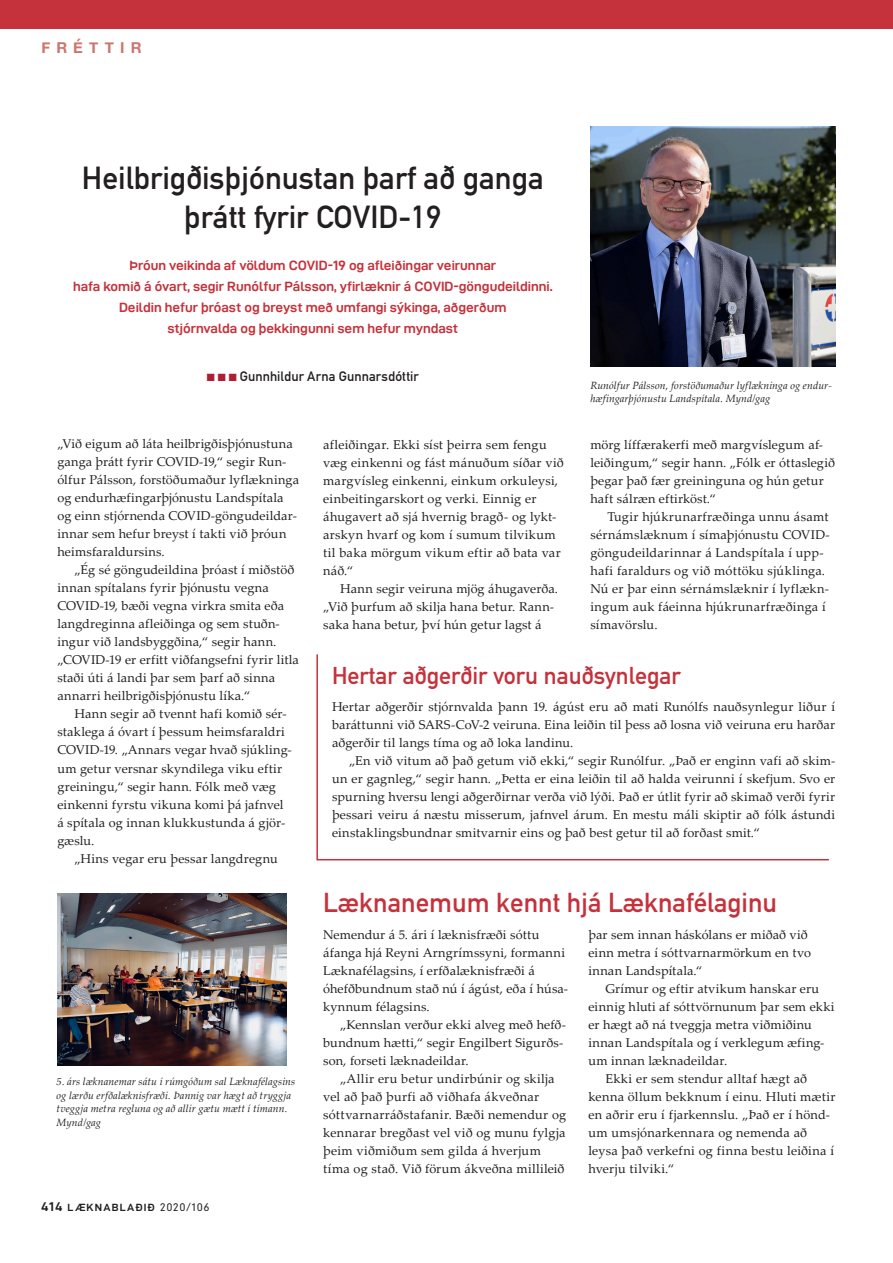
<style>
.page{position:relative;width:893px;height:1263px;background:#fff}
.page>*{position:absolute;margin:0;border:0;box-sizing:border-box;transform-origin:0 0}
.t1{font:31.5px/39px "DIN Mittelschrift";color:#231f20;text-align:center}
.t2{font:27px "DIN Mittelschrift";color:#c5323b}
.t3{font:24px "DIN Mittelschrift";color:#c5323b}
.t4{font:700 15px "Helvetica Neue";letter-spacing:.41em;color:#ca766c}
.t5{font:13.5px/21px "D DIN Exp Bold";color:#c5323b;text-align:center}
.t6{font:700 13.5px "DIN Alternate";letter-spacing:.01em;color:#231f20}
.t7{font:12.75px/18px "Palatino Linotype";letter-spacing:.015em;color:#231f20}
.t8{font:12.75px "Palatino Linotype";letter-spacing:.035em;color:#231f20}
.t9{font:italic 10.5px/13.5px "Palatino Linotype";letter-spacing:.01em;color:#231f20}
.t10{font:10.5px "D DIN Exp Bold";letter-spacing:.11em;color:#231f20}
.s1{color:#af1e34}
.s2{font-size:12.75px}
.s3{font-family:"DIN Neuzeit Grotesk";font-weight:300}
</style>
<div class="page">
<div style="left:0;top:0;width:893px;height:28px;background:#c5323b"></div>
<img style="left:590px;top:126px;width:245px;height:241px">
<img style="left:57px;top:894px;width:230px;height:172px">
<svg style="left:316px;top:654px;width:513px;height:207px"></svg>
<p class="t4" style="left:41px;top:36px;width:102px">FRÉTTIR</p>
<h1 class="t1" style="left:82px;top:158px;width:463px">Heilbrigðisþjónustan þarf að ganga þrátt fyrir COVID-19</h1>
<p class="t5" style="left:73px;top:254px;width:481px">Þróun veikinda af völdum COVID-19 og afleiðingar veirunnar<br>hafa komið á óvart, segir Runólfur Pálsson, yfirlæknir á COVID-göngudeildinni.<br>Deildin hefur þróast og breyst með umfangi sýkinga, aðgerðum<br>stjórnvalda og þekkingunni sem hefur myndast</p>
<p class="t6" style="left:207px;top:365px;width:213px"><span class="s1">■</span> <span class="s1">■</span> <span class="s1">■</span> Gunnhildur Arna Gunnarsdóttir</p>
<p class="t9" style="left:590px;top:378px;width:243px">Runólfur Pálsson, forstöðumaður lyflækninga og endur&shy;hæfingarþjónustu Landspítala. Mynd/gag</p>
<p class="t7" style="left:57px;top:435px;width:243px">„Við eigum að láta heilbrigðisþjónustuna ganga þrátt fyrir COVID-19,“ segir Run&shy;ólfur Pálsson, forstöðumaður lyflækninga og endurhæfingarþjónustu Landspítala og einn stjórnenda COVID-göngudeildar&shy;innar sem hefur breyst í takti við þróun heimsfaraldursins.</p>
<p class="t7" style="left:57px;top:561px;width:243px;text-indent:17px">„Ég sé göngudeildina þróast í miðstöð innan spítalans fyrir þjónustu vegna COVID-19, bæði vegna virkra smita eða langdreginna afleiðinga og sem stuðn&shy;ingur við landsbyggðina,“ segir hann. „COVID-19 er erfitt viðfangsefni fyrir litla staði úti á landi þar sem þarf að sinna annarri heilbrigðisþjónustu líka.“</p>
<p class="t7" style="left:57px;top:705px;width:236px;text-indent:17px">Hann segir að tvennt hafi komið sér&shy;staklega á óvart í þessum heimsfaraldri COVID-19. „Annars vegar hvað sjúkling&shy;um getur versnar skyndilega viku eftir greiningu,“ segir hann. Fólk með væg einkenni fyrstu vikuna komi þá jafnvel á spítala og innan klukkustunda á gjör&shy;gæslu.</p>
<p class="t7" style="left:74px;top:849px;width:205px">„Hins vegar eru þessar langdregnu</p>
<p class="t9" style="left:57px;top:1074px;width:240px">5. árs læknanemar sátu í rúmgóðum sal Læknafélagsins og lærðu erfðalæknisfræði. Þannig var hægt að tryggja tveggja metra regluna og að allir gætu mætt í tímann.<br>Mynd/gag</p>
<p class="t10" style="left:41px;top:1202px;width:170px"><span class="s2">414</span> LÆKNABLAÐIÐ <span class="s3">2020/106</span></p>
<p class="t7" style="left:323px;top:435px;width:242px">afleiðingar. Ekki síst þeirra sem fengu væg einkenni og fást mánuðum síðar við margvísleg einkenni, einkum orkuleysi, einbeitingarskort og verki. Einnig er áhugavert að sjá hvernig bragð- og lykt&shy;arskyn hvarf og kom í sumum tilvikum til baka mörgum vikum eftir að bata var náð.“</p>
<p class="t7" style="left:323px;top:579px;width:237px;text-indent:17px">Hann segir veiruna mjög áhugaverða. „Við þurfum að skilja hana betur. Rann&shy;saka hana betur, því hún getur lagst á</p>
<p class="t7" style="left:590px;top:435px;width:246px">mörg líffærakerfi með margvíslegum af&shy;leiðingum,“ segir hann. „Fólk er óttaslegið þegar það fær greininguna og hún getur haft sálræn eftirköst.“</p>
<p class="t7" style="left:590px;top:507px;width:240px;text-indent:17px">Tugir hjúkrunarfræðinga unnu ásamt sérnámslæknum í símaþjónustu COVID&shy;göngudeildarinnar á Landspítala í upp&shy;hafi faraldurs og við móttöku sjúklinga.<br>Nú er þar einn sérnámslæknir í lyflækn&shy;ingum auk fáeinna hjúkrunarfræðinga í símavörslu.</p>
<h3 class="t3" style="left:332px;top:662px;width:350px">Hertar aðgerðir voru nauðsynlegar</h3>
<p class="t7" style="left:332px;top:697px;width:505px;text-align:justify">Hertar aðgerðir stjórnvalda þann 19. ágúst eru að mati Runólfs nauðsynlegur liður í baráttunni við SARS-CoV-2 veiruna. Eina leiðin til þess að losna við veiruna eru harðar aðgerðir til langs tíma og að loka landinu.</p>
<p class="t7" style="left:332px;top:751px;width:505px;text-align:justify;text-indent:17px">„En við vitum að það getum við ekki,“ segir Runólfur. „Það er enginn vafi að skim&shy;un er gagnleg,“ segir hann. „Þetta er eina leiðin til að halda veirunni í skefjum. Svo er spurning hversu lengi aðgerðirnar verða við lýði. Það er útlit fyrir að skimað verði fyrir þessari veiru á næstu misserum, jafnvel árum. En mestu máli skiptir að fólk ástundi einstaklingsbundnar smitvarnir eins og það best getur til að forðast smit.“</p>
<h2 class="t2" style="left:323px;top:887px;width:455px">Læknanemum kennt hjá Læknafélaginu</h2>
<p class="t7" style="left:323px;top:925px;width:247px">Nemendur á 5. ári í læknisfræði sóttu áfanga hjá Reyni Arngrímssyni, formanni Læknafélagsins, í erfðalæknisfræði á óhefðbundnum stað nú í ágúst, eða í húsa&shy;kynnum félagsins.</p>
<p class="t7" style="left:323px;top:1015px;width:245px;text-indent:17px">„Kennslan verður ekki alveg með hefð&shy;bundnum hætti,“ segir Engilbert Sigurðs&shy;son, forseti læknadeildar.</p>
<p class="t7" style="left:323px;top:1069px;width:245px;text-indent:17px">„Allir eru betur undirbúnir og skilja vel að það þurfi að viðhafa ákveðnar sóttvarnarráðstafanir. Bæði nemendur og kennarar bregðast vel við og munu fylgja þeim viðmiðum sem gilda á hverjum tíma og stað. Við förum ákveðna millileið</p>
<p class="t7" style="left:588px;top:925px;width:224px">þar sem innan háskólans er miðað við einn metra í sóttvarnarmörkum en tvo innan Landspítala.“</p>
<p class="t7" style="left:605px;top:979px;width:215px">Grímur og eftir atvikum hanskar eru</p>
<p class="t7" style="left:588px;top:997px;width:248px">einnig hluti af sóttvörnunum þar sem ekki</p>
<p class="t7" style="left:588px;top:1015px;width:225px">er hægt að ná tveggja metra viðmiðinu</p>
<p class="t7" style="left:588px;top:1033px;width:238px">innan Landspítala og í verklegum æfing-</p>
<p class="t7" style="left:588px;top:1051px;width:140px">um innan læknadeildar.</p>
<p class="t7" style="left:605px;top:1069px;width:203px">Ekki er sem stendur alltaf hægt að</p>
<p class="t7" style="left:588px;top:1087px;width:249px">kenna öllum bekknum í einu. Hluti mætir</p>
<p class="t7" style="left:588px;top:1105px;width:243px">en aðrir eru í fjarkennslu. „Það er í hönd-</p>
<p class="t7" style="left:588px;top:1123px;width:220px">um umsjónarkennara og nemenda að</p>
<p class="t7" style="left:588px;top:1141px;width:247px">leysa það verkefni og finna bestu leiðina í</p>
<p class="t8" style="left:588px;top:1160px;width:87px">hverju tilviki.“</p>
</div>
